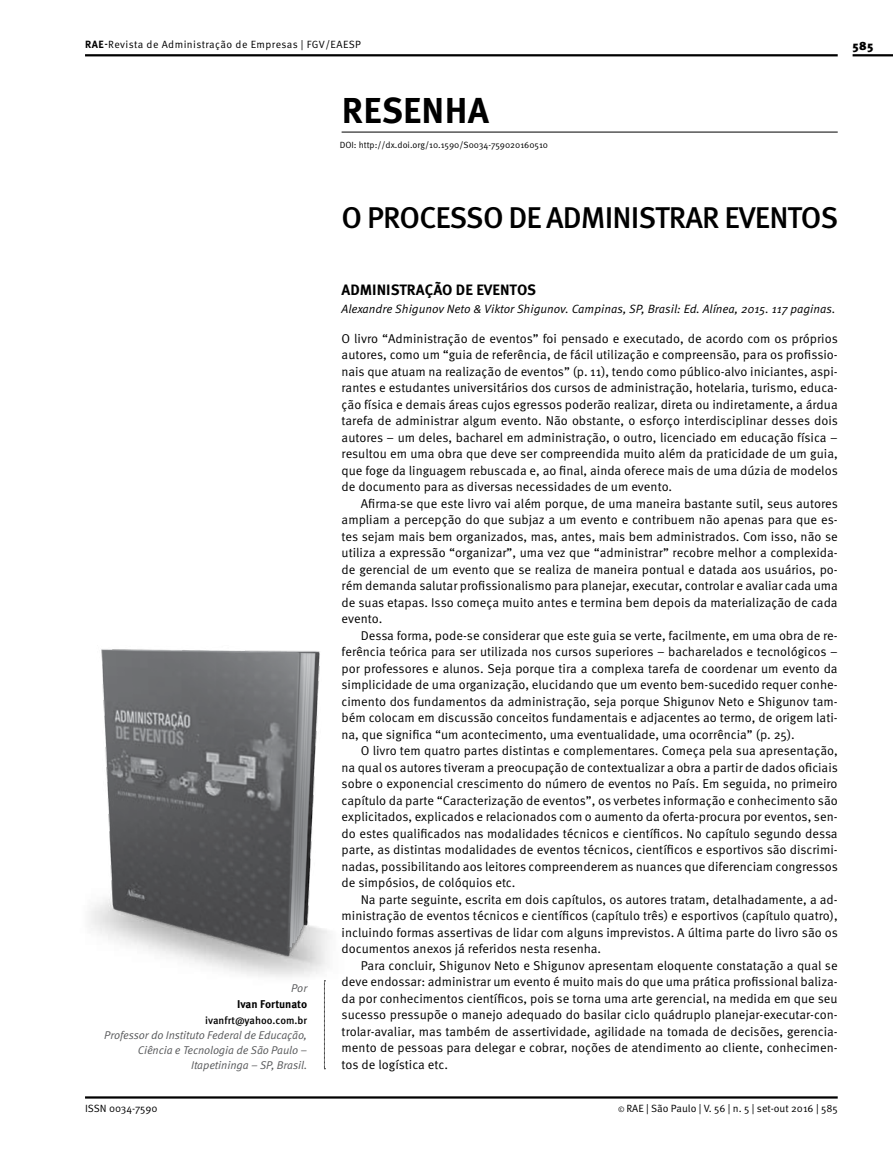
<style>
.page{position:relative;width:893px;height:1170px;background:#fff}
.page>*{position:absolute;margin:0;border:0;box-sizing:border-box;transform-origin:0 0}
.t1{font:700 36px "Meta Pro";letter-spacing:.01em;color:#000}
.t2{font:500 30px "Meta Pro";letter-spacing:-.03em;color:#000}
.t3{font:700 15px "Meta Pro";color:#000}
.t4{font:12.75px/16.5px "Meta Pro";color:#000;text-align:justify}
.t5{font:italic 12px "Meta Pro";color:#000}
.t6{font:900 12px "Meta Pro";color:#000}
.t7{font:italic 11.25px/15px "Meta Pro";letter-spacing:-.01em;color:#58595b;text-align:right}
.t8{font:700 11.25px "Meta Pro";letter-spacing:-.005em;color:#000}
.t9{font:10.5px "Meta Pro";color:#000}
.t10{font:10.5px "Meta Pro";letter-spacing:.03em;color:#000}
.t11{font:500 10.5px "Meta Pro";color:#000}
.t12{font:9px "Meta Pro";color:#000}
.s1{font-weight:700}
.s2{font-weight:500}
.s3{font-size:7.5px}
</style>
<div class="page">
<hr style="left:85px;top:54px;width:753px;height:2px;background:#000">
<hr style="left:853px;top:54px;width:40px;height:2px;background:#000">
<hr style="left:85px;top:1096px;width:753px;height:2px;background:#000">
<img style="left:90px;top:649px;width:240px;height:333px">
<hr style="left:342px;top:132px;width:496px;height:1px;background:#000">
<svg style="left:324px;top:980px;width:1px;height:89px"></svg>
<p class="t10" style="left:85px;top:38px;width:277px"><span class="s1">RAE</span><span class="s2">-</span>Revista de Administração de Empresas | FGV/EAESP</p>
<h1 class="t1" style="left:342px;top:88px;width:149px">RESENHA</h1>
<p class="t12" style="left:340px;top:139px;width:210px">DOI: http://dx.doi.org/10.1590/S0034-759020160510</p>
<p class="t6" style="left:853px;top:39px;width:22px">585</p>
<p class="t7" style="left:291px;top:981px;width:18px">Por</p>
<p class="t8" style="left:237px;top:997px;width:72px">Ivan Fortunato</p>
<p class="t11" style="left:205px;top:1013px;width:104px">ivanfrt@yahoo.com.br</p>
<p class="t7" style="left:104px;top:1027px;width:205px">Professor do Instituto Federal de Educação,<br>Ciência e Tecnologia de São Paulo –<br>Itapetininga – SP, Brasil.</p>
<h2 class="t2" style="left:342px;top:198px;width:498px">O PROCESSO DE ADMINISTRAR EVENTOS</h2>
<p class="t3" style="left:342px;top:280px;width:196px">ADMINISTRAÇÃO DE EVENTOS</p>
<p class="t5" style="left:342px;top:301px;width:496px">Alexandre Shigunov Neto &amp; Viktor Shigunov. Campinas, SP, Brasil: Ed. Alínea, 2015. 117 paginas.</p>
<p class="t4" style="left:342px;top:330px;width:498px">O livro “Administração de eventos” foi pensado e executado, de acordo com os próprios autores, como um “guia de referência, de fácil utilização e compreensão, para os profissio&shy;nais que atuam na realização de eventos” (p. 11), tendo como público-alvo iniciantes, aspi&shy;rantes e estudantes universitários dos cursos de administração, hotelaria, turismo, educa&shy;ção física e demais áreas cujos egressos poderão realizar, direta ou indiretamente, a árdua tarefa de administrar algum evento. Não obstante, o esforço interdisciplinar desses dois autores – um deles, bacharel em administração, o outro, licenciado em educação física – resultou em uma obra que deve ser compreendida muito além da praticidade de um guia, que foge da linguagem rebuscada e, ao final, ainda oferece mais de uma dúzia de modelos de documento para as diversas necessidades de um evento.</p>
<p class="t4" style="left:342px;top:495px;width:498px;text-indent:19px">Afirma-se que este livro vai além porque, de uma maneira bastante sutil, seus autores ampliam a percepção do que subjaz a um evento e contribuem não apenas para que es&shy;tes sejam mais bem organizados, mas, antes, mais bem administrados. Com isso, não se utiliza a expressão “organizar”, uma vez que “administrar” recobre melhor a complexida&shy;de gerencial de um evento que se realiza de maneira pontual e datada aos usuários, po&shy;rém demanda salutar profissionalismo para planejar, executar, controlar e avaliar cada uma de suas etapas. Isso começa muito antes e termina bem depois da materialização de cada evento.</p>
<p class="t4" style="left:342px;top:627px;width:498px;text-indent:19px">Dessa forma, pode-se considerar que este guia se verte, facilmente, em uma obra de re&shy;ferência teórica para ser utilizada nos cursos superiores – bacharelados e tecnológicos – por professores e alunos. Seja porque tira a complexa tarefa de coordenar um evento da simplicidade de uma organização, elucidando que um evento bem-sucedido requer conhe&shy;cimento dos fundamentos da administração, seja porque Shigunov Neto e Shigunov tam&shy;bém colocam em discussão conceitos fundamentais e adjacentes ao termo, de origem lati&shy;na, que significa “um acontecimento, uma eventualidade, uma ocorrência” (p. 25).</p>
<p class="t4" style="left:342px;top:742px;width:498px;text-indent:19px">O livro tem quatro partes distintas e complementares. Começa pela sua apresentação, na qual os autores tiveram a preocupação de contextualizar a obra a partir de dados oficiais sobre o exponencial crescimento do número de eventos no País. Em seguida, no primeiro capítulo da parte “Caracterização de eventos”, os verbetes informação e conhecimento são explicitados, explicados e relacionados com o aumento da oferta-procura por eventos, sen&shy;do estes qualificados nas modalidades técnicos e científicos. No capítulo segundo dessa parte, as distintas modalidades de eventos técnicos, científicos e esportivos são discrimi&shy;nadas, possibilitando aos leitores compreenderem as nuances que diferenciam congressos de simpósios, de colóquios etc.</p>
<p class="t4" style="left:342px;top:891px;width:498px;text-indent:19px">Na parte seguinte, escrita em dois capítulos, os autores tratam, detalhadamente, a ad&shy;ministração de eventos técnicos e científicos (capítulo três) e esportivos (capítulo quatro), incluindo formas assertivas de lidar com alguns imprevistos. A última parte do livro são os documentos anexos já referidos nesta resenha.</p>
<p class="t4" style="left:342px;top:957px;width:498px;text-indent:19px">Para concluir, Shigunov Neto e Shigunov apresentam eloquente constatação a qual se deve endossar: administrar um evento é muito mais do que uma prática profissional baliza&shy;da por conhecimentos científicos, pois se torna uma arte gerencial, na medida em que seu sucesso pressupõe o manejo adequado do basilar ciclo quádruplo planejar-executar-con&shy;trolar-avaliar, mas também de assertividade, agilidade na tomada de decisões, gerencia&shy;mento de pessoas para delegar e cobrar, noções de atendimento ao cliente, conhecimen&shy;tos de logística etc.</p>
<p class="t9" style="left:85px;top:1101px;width:74px">ISSN 0034-7590</p>
<p class="t9" style="left:618px;top:1101px;width:221px"><span class="s3">©</span> RAE | São Paulo | V. 56 | n. 5 | set-out 2016 | 585</p>
</div>
